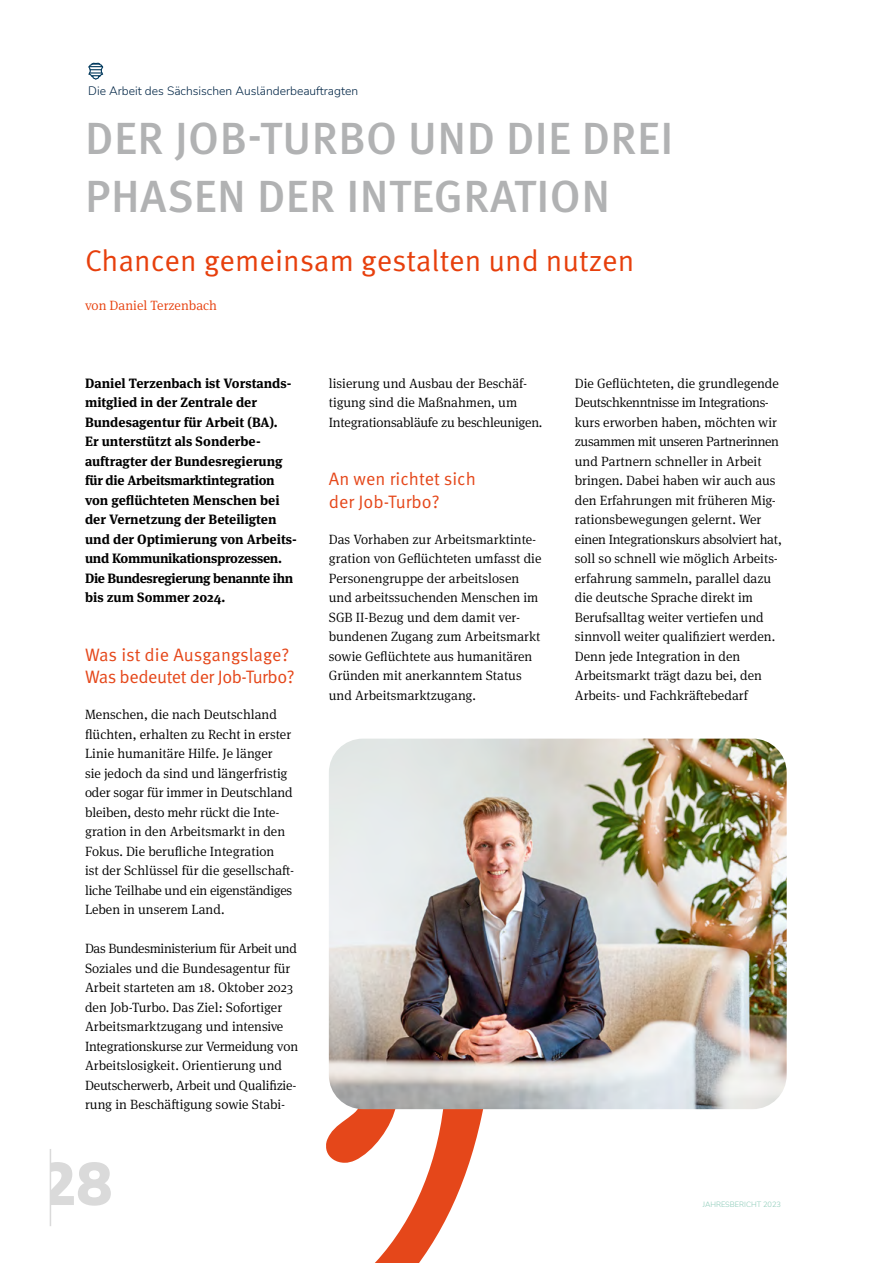
<style>
.page{position:relative;width:893px;height:1263px;background:#fff}
.page>*{position:absolute;margin:0;border:0;box-sizing:border-box;transform-origin:0 0}
.t1{font:900 60px "Nunito Sans";color:#dadada}
.H1_Grau{font:500 45px/58.5px "Meta Pro";letter-spacing:.01em;color:#b1b2b3}
.H2_Orange{font:30px "Meta Pro Norm";color:#e73f0c}
.H3_orange{font:18px/22.5px "Meta Pro Norm";letter-spacing:-.025em;color:#e5471a}
.H3_orange-2{font:18px/22.5px "Meta Pro Norm";letter-spacing:-.005em;color:#e5471a}
.p_Fließtext_links_serif_oE{font:300 13.5px/19.5px "Meta Serif Pro";color:#000}
.p_Fließtext_links_serif_oE-2{font:700 13.5px/19.5px "Meta Serif Pro";color:#000}
.P_Blocktext_serif_oE{font:300 13.5px "Meta Serif Pro";color:#e73f0c}
.ART_Rubrik{font:300 12px "Nunito Sans";color:#002545}
.t2{font:300 7.5px "Nunito Sans";color:#8acab7}
</style>
<div class="page">
<svg style="left:326px;top:1109px;width:158px;height:154px"></svg>
<img style="left:329px;top:739px;width:458px;height:370px">
<hr style="left:50px;top:1149px;width:1px;height:77px;background:#dadada">
<svg style="left:88px;top:63px;width:15px;height:17px"></svg>
<p class="ART_Rubrik" style="left:88px;top:83px;width:271px">Die Arbeit des Sächsischen Ausländerbeauftragten</p>
<p class="H1_Grau" style="left:85px;top:106px;width:590px">DER JOB-TURBO UND DIE DREI<br>PHASEN DER INTEGRATION</p>
<p class="H2_Orange" style="left:85px;top:237px;width:551px">Chancen gemeinsam gestalten und nutzen</p>
<p class="P_Blocktext_serif_oE" style="left:85px;top:295px;width:134px">von Daniel Terzenbach</p>
<p class="p_Fließtext_links_serif_oE-2" style="left:85px;top:372px;width:213px">Daniel Terzenbach ist Vorstands&shy;mitglied in der Zentrale der<br>Bundesagentur für Arbeit (BA).<br>Er unterstützt als Sonderbe&shy;auftragter der Bundesregierung für die Arbeitsmarktintegration von geflüchteten Menschen bei der Vernetzung der Beteiligten und der Optimierung von Arbeits&shy;und Kommunikationsprozessen.<br>Die Bundesregierung benannte ihn bis zum Sommer 2024.</p>
<p class="H3_orange" style="left:85px;top:642px;width:211px">Was ist die Ausgangslage?<br>Was bedeutet der Job-Turbo?</p>
<p class="p_Fließtext_links_serif_oE" style="left:85px;top:704px;width:211px">Menschen, die nach Deutschland flüchten, erhalten zu Recht in erster Linie humanitäre Hilfe. Je länger<br>sie jedoch da sind und längerfristig oder sogar für immer in Deutschland bleiben, desto mehr rückt die Inte&shy;gration in den Arbeitsmarkt in den Fokus. Die berufliche Integration<br>ist der Schlüssel für die gesellschaft&shy;liche Teilhabe und ein eigenständiges Leben in unserem Land.</p>
<p class="p_Fließtext_links_serif_oE" style="left:85px;top:938px;width:215px">Das Bundesministerium für Arbeit und Soziales und die Bundesagentur für Arbeit starteten am 18. Oktober 2023 den Job-Turbo. Das Ziel: Sofortiger Arbeitsmarktzugang und intensive Integrationskurse zur Vermeidung von Arbeitslosigkeit. Orientierung und Deutscherwerb, Arbeit und Qualifizie&shy;rung in Beschäftigung sowie Stabi-</p>
<h1 class="t1" style="left:40px;top:1141px;width:74px">28</h1>
<p class="p_Fließtext_links_serif_oE" style="left:329px;top:372px;width:215px">lisierung und Ausbau der Beschäf&shy;tigung sind die Maßnahmen, um<br>Integrationsabläufe zu beschleunigen.</p>
<p class="H3_orange-2" style="left:329px;top:466px;width:149px">An wen richtet sich der Job-Turbo?</p>
<p class="p_Fließtext_links_serif_oE" style="left:329px;top:528px;width:214px">Das Vorhaben zur Arbeitsmarktinte&shy;gration von Geflüchteten umfasst die Personengruppe der arbeitslosen und arbeitssuchenden Menschen im SGB II-Bezug und dem damit ver&shy;bundenen Zugang zum Arbeitsmarkt sowie Geflüchtete aus humanitären Gründen mit anerkanntem Status und Arbeitsmarktzugang.</p>
<p class="p_Fließtext_links_serif_oE" style="left:575px;top:372px;width:209px">Die Geflüchteten, die grundlegende Deutschkenntnisse im Integrations&shy;kurs erworben haben, möchten wir zusammen mit unseren Partnerinnen und Partnern schneller in Arbeit bringen. Dabei haben wir auch aus den Erfahrungen mit früheren Mig&shy;rationsbewegungen gelernt. Wer einen Integrationskurs absolviert hat, soll so schnell wie möglich Arbeits&shy;erfahrung sammeln, parallel dazu die deutsche Sprache direkt im Berufsalltag weiter vertiefen und sinnvoll weiter qualifiziert werden.<br>Denn jede Integration in den Arbeitsmarkt trägt dazu bei, den Arbeits- und Fachkräftebedarf</p>
<p class="t2" style="left:703px;top:1199px;width:80px">JAHRESBERICHT 2023</p>
</div>
